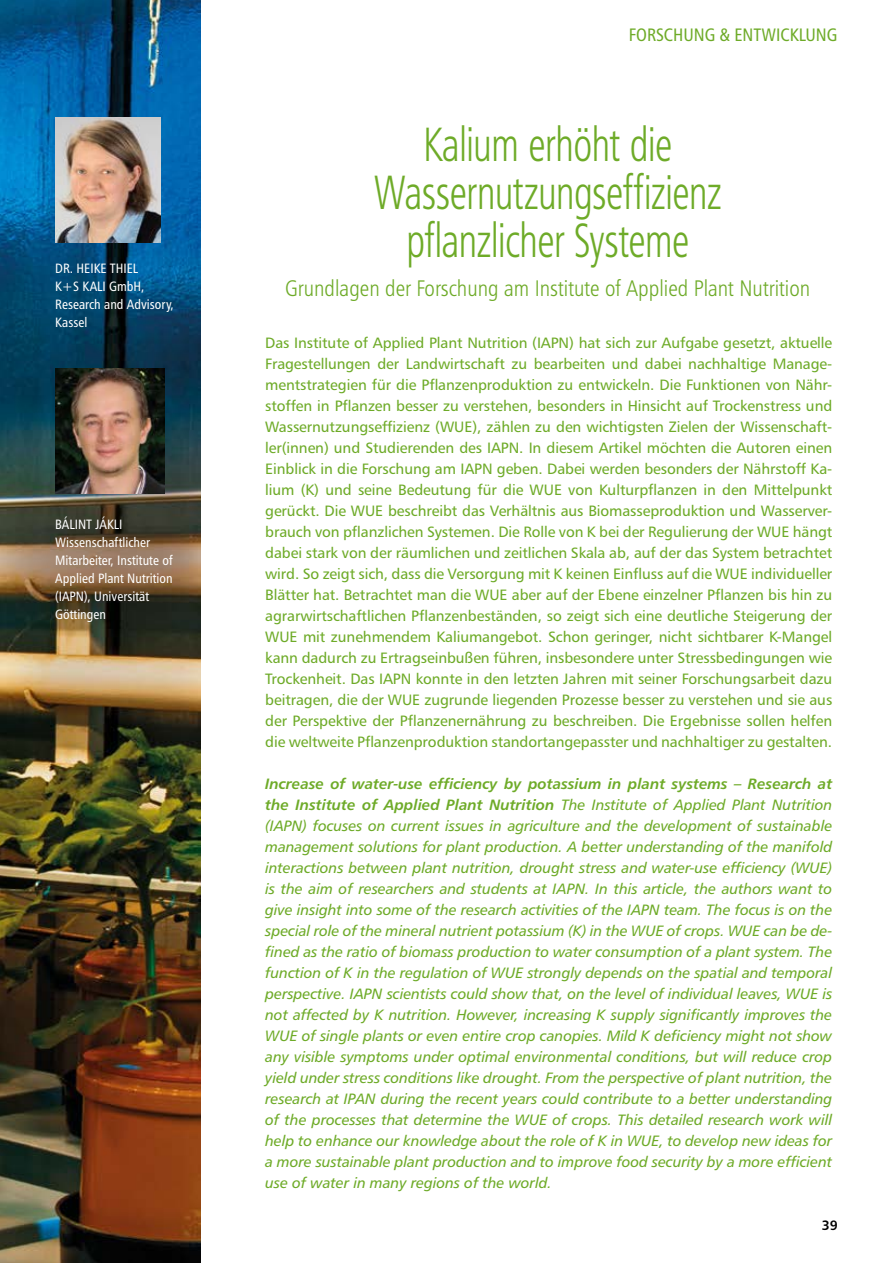
<style>
.page{position:relative;width:893px;height:1263px;background:#fff}
.page>*{position:absolute;margin:0;border:0;box-sizing:border-box;transform-origin:0 0}
.t1{font:48px/48px "Humanist 777 BT Light Condensed B";letter-spacing:-.02em;color:#6eab28;text-align:center;scale:.85 1}
.t2{font:22.5px "Humanist 777 BT Light Condensed B";color:#6eab28}
.t3{font:18px "Humanist 777 BT Roman Condensed B";color:#6eab28}
.t4{font:15px/21px "Humanist 777 BT Roman B";letter-spacing:-.005em;color:#6eab28;text-align:justify}
.t5{font:15px/21px "Humanist 777 BT Italic B";letter-spacing:-.005em;color:#6eab28;text-align:justify}
.t6{font:15px/21px "Humanist 777 BT Bold Italic B";letter-spacing:-.005em;color:#6eab28}
.t7{font:13.5px/18px "Humanist 777 BT Roman Condensed B";color:#fff}
.t8{font:13.5px "Humanist 777 BT Bold B";color:#000}
.s1{font-family:"Humanist 777 BT Italic B"}
</style>
<div class="page">
<img style="left:0;top:0;width:200px;height:1263px">
<img style="left:55px;top:368px;width:109px;height:125px">
<img style="left:55px;top:118px;width:106px;height:124px">
<p class="t7" style="left:55px;top:259px;width:120px">Dr. Heike Thiel<br>K+S KALI GmbH,<br>Research and Advisory,<br>Kassel</p>
<p class="t7" style="left:55px;top:515px;width:119px">Bálint Jákli<br>Wissenschaftlicher<br>Mitarbeiter, -I nstitute of<br>Applied Plant N utrition (IAPN), Universität<br>Göttingen</p>
<p class="t3" style="left:629px;top:24px;width:210px">Forschung &amp; Entwicklung</p>
<h1 class="t1" style="left:374px;top:120px;width:411px">Kalium erhöht die<br>Wassernutzungseffizienz pflanzlicher Systeme</h1>
<h2 class="t2" style="left:285px;top:274px;width:527px">Grundlagen der Forschung am Institute of Applied Plant Nutrition</h2>
<p class="t4" style="left:265px;top:332px;width:569px">Das Institute of Applied Plant Nutrition (IAPN) hat sich zur Aufgabe gesetzt, aktuelle Fragestellungen der Landwirtschaft zu bearbeiten und dabei nachhaltige Manage&shy;mentstrategien für die Pflanzenproduktion zu entwickeln. Die Funktionen von Nähr&shy;stoffen in Pflanzen besser zu verstehen, besonders in Hinsicht auf Trockenstress und Wassernutzungseffizienz (WUE), zählen zu den wichtigsten Zielen der Wissenschaft&shy;ler(innen) und Studierenden des IAPN. In diesem Artikel möchten die Autoren einen Einblick in die Forschung am IAPN geben. Dabei werden besonders der Nährstoff Ka&shy;lium (K) und seine Bedeutung für die WUE von Kulturpflanzen in den Mittelpunkt gerückt. Die WUE beschreibt das Verhältnis aus Biomasseproduktion und Wasserver&shy;brauch von pflanzlichen Systemen. Die Rolle von K bei der Regulierung der WUE hängt dabei stark von der räumlichen und zeitlichen Skala ab, auf der das System betrachtet wird. So zeigt sich, dass die Versorgung mit K keinen Einfluss auf die WUE individueller Blätter hat. Betrachtet man die WUE aber auf der Ebene einzelner Pflanzen bis hin zu agrarwirtschaftlichen Pflanzenbeständen, so zeigt sich eine deutliche Steigerung der WUE mit zunehmendem Kaliumangebot. Schon geringer, nicht sichtbarer K-Mangel kann dadurch zu Ertragseinbußen führen, insbesondere unter Stressbedingungen wie Trockenheit. Das IAPN konnte in den letzten Jahren mit seiner Forschungsarbeit dazu beitragen, die der WUE zugrunde liegenden Prozesse besser zu verstehen und sie aus der Perspektive der Pflanzenernährung zu beschreiben. Die Ergebnisse sollen helfen die weltweite Pflanzenproduktion standortangepasster und nachhaltiger zu gestalten.</p>
<p class="t6" style="left:265px;top:773px;width:569px">Increase of water-use efficiency by potassium in plant systems – Research at the Institute of Applied Plant Nutrition <span class="s1">The Institute of Applied Plant Nutrition</span></p>
<p class="t5" style="left:265px;top:815px;width:569px">(IAPN) focuses on current issues in agriculture and the development of sustainable management solutions for plant production. A better understanding of the manifold interactions between plant nutrition, drought stress and water-use efficiency (WUE) is the aim of researchers and students at IAPN. In this article, the authors want to give insight into some of the research activities of the IAPN team. The focus is on the special role of the mineral nutrient potassium (K) in the WUE of crops. WUE can be de&shy;fined as the ratio of biomass production to water consumption of a plant system. The function of K in the regulation of WUE strongly depends on the spatial and temporal perspective. IAPN scientists could show that, on the level of individual leaves, WUE is not affected by K nutrition. However, increasing K supply significantly improves the WUE of single plants or even entire crop canopies. Mild K deficiency might not show any visible symptoms under optimal environmental conditions, but will reduce crop yield under stress conditions like drought. From the perspective of plant nutrition, the research at IPAN during the recent years could contribute to a better understanding of the processes that determine the WUE of crops. This detailed research work will help to enhance our knowledge about the role of K in WUE, to develop new ideas for a more sustainable plant production and to improve food security by a more efficient use of water in many regions of the world.</p>
<p class="t8" style="left:822px;top:1216px;width:18px">39</p>
</div>
